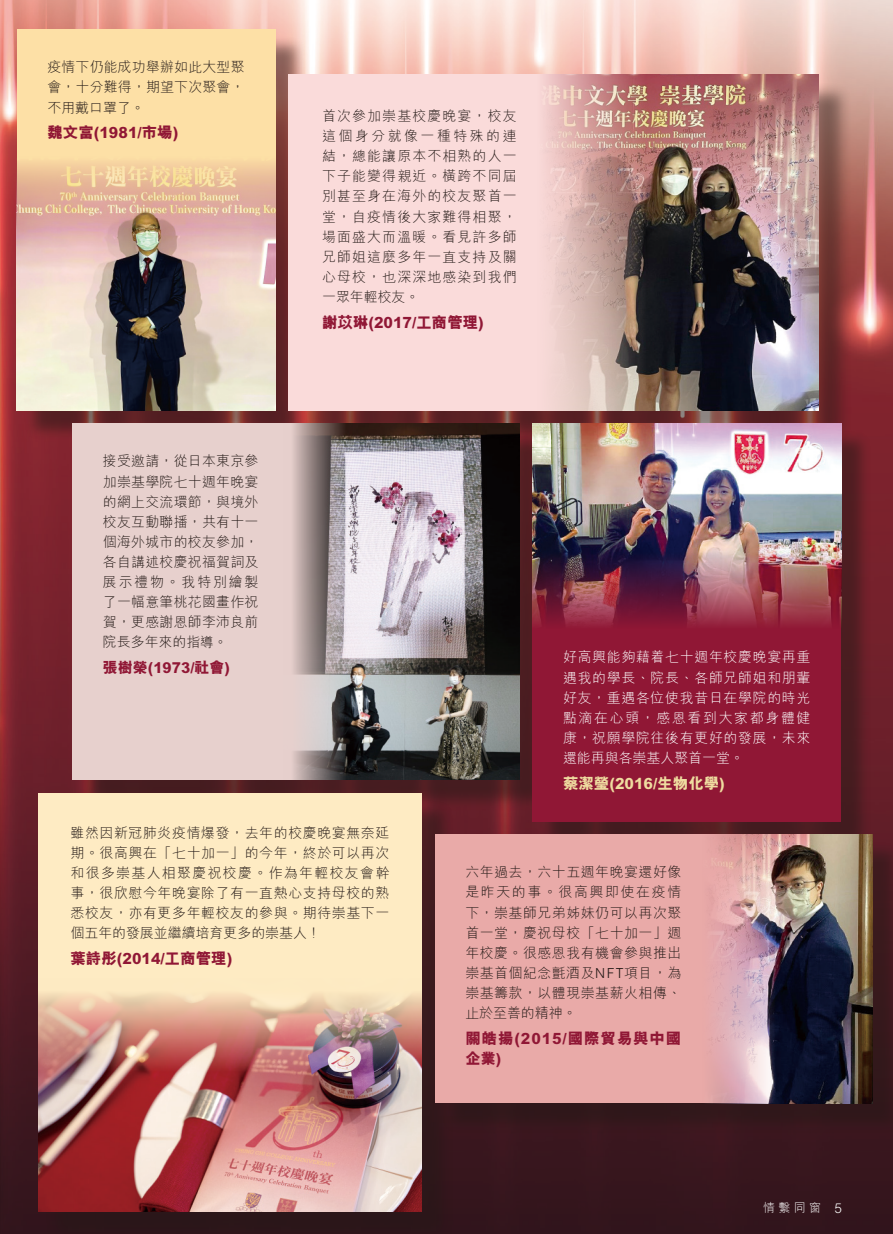
<style>
.page{position:relative;width:893px;height:1234px;background:#fff}
.page>*{position:absolute;margin:0;border:0;box-sizing:border-box;transform-origin:0 0}
.t1{font:800 15.45px "M Hei HK";color:#901735}
.t2{font:800 15.45px "M Hei HK";letter-spacing:.06em;color:#901735}
.t3{font:800 15.45px "M Hei HK";color:#efdca0}
.t4{font:800 15px "M Hei HK";color:#901735}
.t5{font:300 13.95px/20.1px "M Hei HK";letter-spacing:.035em;color:#231916;text-align:justify}
.t6{font:300 13.95px/20.1px "M Hei HK";letter-spacing:.05em;color:#fff;text-align:justify}
.t7{font:300 12px "M Hei HK";color:#fff}
.s1{font-family:"Noto Sans CJ Ksc";font-weight:700}
.s2{font-size:13.5px}
.s3{font-size:15.45px}
</style>
<div class="page">
<img style="left:0;top:0;width:893px;height:1233px">
<div style="left:24px;top:36px;width:281px;height:404px;background:#231916;opacity:.5"></div>
<div style="left:17px;top:29px;width:258px;height:381px;background:#fde0a6"></div>
<img style="left:17px;top:162px;width:258px;height:248px">
<div style="left:296px;top:82px;width:556px;height:362px;background:#231916;opacity:.5"></div>
<div style="left:288px;top:75px;width:530px;height:335px;background:#fadbda"></div>
<img style="left:544px;top:75px;width:274px;height:335px">
<div style="left:0;top:281px;width:9px;height:445px;background:#231916;opacity:.5"></div>
<div style="left:0;top:719px;width:9px;height:503px;background:#231916;opacity:.5"></div>
<div style="left:79px;top:430px;width:471px;height:379px;background:#231916;opacity:.5"></div>
<div style="left:72px;top:423px;width:448px;height:356px;background:#e7d0cd"></div>
<img style="left:293px;top:423px;width:227px;height:356px">
<div style="left:539px;top:430px;width:332px;height:421px;background:#231916;opacity:.5"></div>
<div style="left:532px;top:423px;width:309px;height:398px;background:#901735"></div>
<img style="left:532px;top:423px;width:309px;height:202px">
<div style="left:45px;top:799px;width:409px;height:434px;background:#231916;opacity:.5"></div>
<div style="left:38px;top:792px;width:384px;height:419px;background:#feebc3"></div>
<img style="left:38px;top:993px;width:384px;height:218px">
<div style="left:441px;top:840px;width:452px;height:293px;background:#231916;opacity:.5"></div>
<div style="left:435px;top:834px;width:438px;height:268px;background:#e9aaa8"></div>
<img style="left:711px;top:834px;width:162px;height:268px">
<p class="t5" style="left:47px;top:57px;width:199px">疫情下仍能成功舉辦如此大型聚會，十分難得，期望下次聚會，不用戴口罩了。</p>
<p class="t1" style="left:47px;top:122px;width:132px">魏文富(1981/市場)</p>
<p class="t5" style="left:322px;top:105px;width:196px">首次參加崇基校慶晚宴，校友這個身分就像一種特殊的連結，總能讓原本不相熟的人一下子能變得親近。橫跨不同屆別甚至身在海外的校友聚首一堂，自疫情後大家難得相聚，場面盛大而溫暖。看見許多師兄師姐這麼多年一直支持及關心母校，也深深地感染到我們一眾年輕校友。</p>
<p class="t1" style="left:322px;top:312px;width:163px">謝<span class="s1">苡</span>琳(2017/工商管理)</p>
<p class="t5" style="left:103px;top:450px;width:157px">接受邀請，從日本東京參加崇基學院七十週年晚宴的網上交流環節，與境外校友互動聯播，共有十一個海外城市的校友參加，各自講述校慶祝福賀詞及展示禮物。我特別繪製了一幅意筆桃花國畫作祝賀，更感謝恩師李沛良前院長多年來的指<span class="s2">導。</span></p>
<p class="t4" style="left:103px;top:657px;width:129px">張樹榮(1973/社會)</p>
<p class="t6" style="left:563px;top:646px;width:249px">好高興能夠藉着七十週年校慶晚宴再重遇我的學長、院長、各師兄師姐和朋輩好友，重遇各位使我昔日在學院的時光點滴在心頭，感恩看到大家都身體健康，祝願學院往後有更好的發展，未來還能再與各崇基人聚首一堂。</p>
<p class="t3" style="left:563px;top:772px;width:163px">蔡潔瑩(2016/生物化學)</p>
<p class="t5" style="left:71px;top:821px;width:320px">雖然因新冠肺炎疫情爆發，去年的校慶晚宴無奈延期。很高興在「七十加一」的今年，終於可以再次和很多崇基人相聚慶祝校慶。作為年輕校友會幹事，很欣慰今年晚宴除了有一直熱心支持母校的熟悉校友，亦有更多年輕校友的參與。期待崇基下一個五年的發展並繼續培育更多的崇基人！</p>
<p class="t1" style="left:71px;top:947px;width:163px">葉詩彤(2014/工商管理)</p>
<p class="t5" style="left:465px;top:861px;width:217px">六年過去，六十五週年晚宴還好像是昨天的事。很高興即使在疫情下，崇基師兄弟姊妹仍可以再次聚首一堂，慶祝母校「七十加一」週年校慶。很感恩我有機會參與推出崇基首個紀念氈酒及NFT項目，為崇基籌款，以體現崇基薪火相傳、止於至善的精神。</p>
<p class="t2" style="left:465px;top:1027px;width:217px">關皓揚(2015/國際貿易與中國</p>
<p class="t4" style="left:465px;top:1048px;width:37px"><span class="s3">企</span>業)</p>
<p class="t7" style="left:763px;top:1198px;width:80px">情 繫 同 窗 <span class="s2">5</span></p>
</div>
